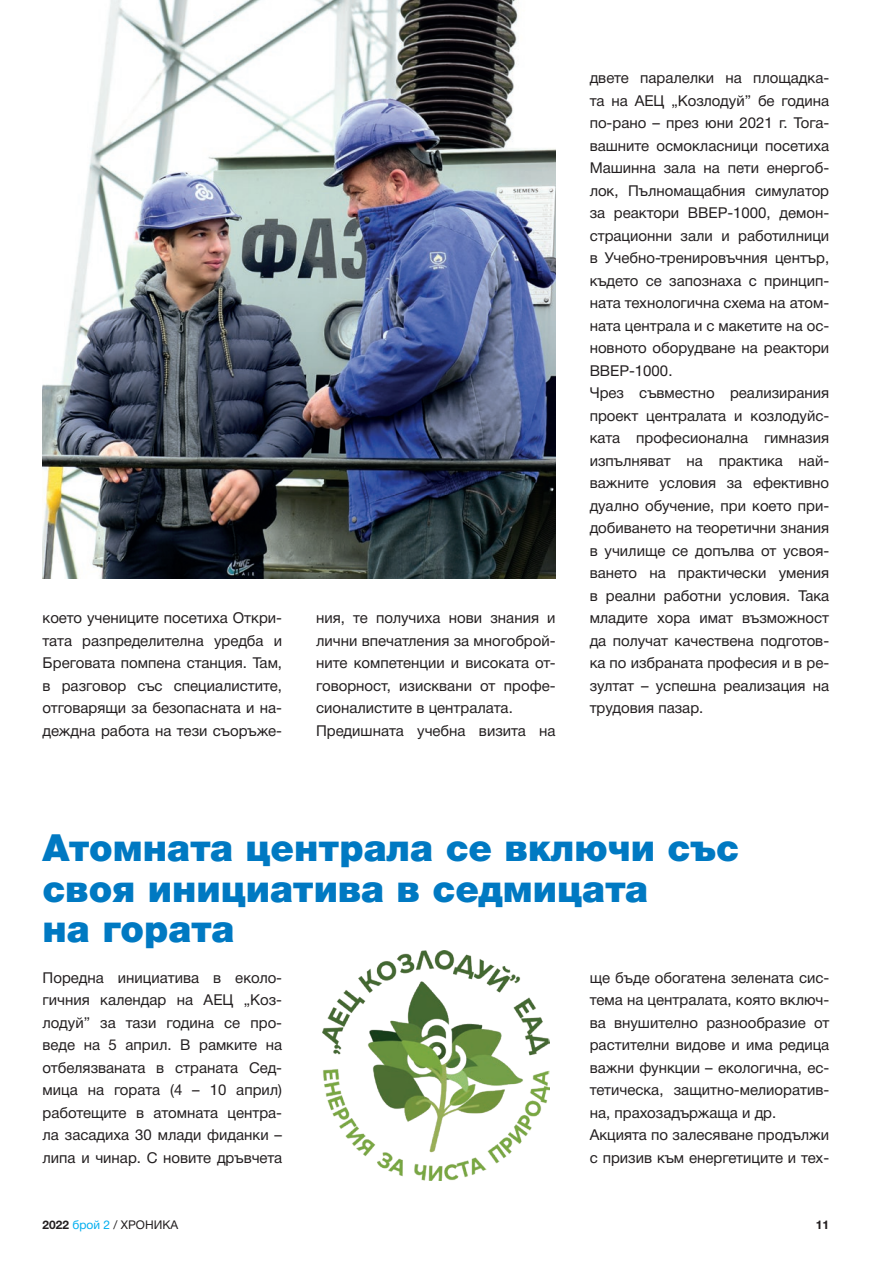
<style>
.page{position:relative;width:893px;height:1263px;background:#fff}
.page>*{position:absolute;margin:0;border:0;box-sizing:border-box;transform-origin:0 0}
.t1{font:900 37.5px/40.5px "Helvetica Neue Cyr";color:#0079c2}
.t2{font:15px/22.5px "Helvetica Neue Cyr";color:#231f20}
.t3{font:12px "Helvetica Neue Cyr";color:#231f20}
.t4{font:700 12px "Helvetica Neue Cyr";color:#231f20}
.s1{font-weight:700}
.s2{color:#00aeef}
</style>
<div class="page">
<img style="left:323px;top:951px;width:226px;height:229px">
<img style="left:43px;top:0;width:513px;height:578px">
<p class="t2" style="left:43px;top:607px;width:241px;text-align:justify">което учениците посетиха Откри&shy;тата разпределителна уредба и Бреговата помпена станция. Там, в разговор със специалистите, отговарящи за безопасната и на&shy;деждна работа на тези съоръже-</p>
<p class="t2" style="left:316px;top:607px;width:241px">ния, те получиха нови знания и лични впечатления за многоброй&shy;ните компетенции и високата от&shy;говорност, изисквани от профе&shy;сионалистите в централата.<br>Предишната учебна визита на</p>
<p class="t2" style="left:590px;top:67px;width:241px">двете паралелки на площадка&shy;та на АЕЦ „Козлодуй” бе година по-рано – през юни 2021 г. Тога&shy;вашните осмокласници посетиха<br>Машинна зала на пети енергоб&shy;лок, Пълномащабния симулатор за реактори ВВЕР-1000, демон&shy;страционни зали и работилници в Учебно-тренировъчния център, където се запознаха с принцип&shy;ната технологична схема на атом&shy;ната централа и с макетите на ос&shy;новното оборудване на реактори<br>ВВЕР-1000.<br>Чрез съвместно реализирания проект централата и козлодуйс&shy;ката професионална гимназия изпълняват на практика най&shy;важните условия за ефективно дуално обучение, при което при&shy;добиването на теоретични знания в училище се допълва от усвоя&shy;ването на практически умения в реални работни условия. Така младите хора имат възможност да получат качествена подготов&shy;ка по избраната професия и в ре&shy;зултат – успешна реализация на трудовия пазар.</p>
<h1 class="t1" style="left:43px;top:828px;width:698px">Атомната централа се включи със своя инициатива в седмицата<br>на гората</h1>
<p class="t2" style="left:43px;top:966px;width:241px;text-align:justify">Поредна инициатива в еколо&shy;гичния календар на АЕЦ „Коз&shy;лодуй” за тази година се про&shy;веде на 5 април. В рамките на отбелязваната в страната Сед&shy;мица на гората (4 – 10 април) работещите в атомната центра&shy;ла засадиха 30 млади фиданки – липа и чинар. С новите дръвчета</p>
<p class="t2" style="left:590px;top:966px;width:241px">ще бъде обогатена зелената сис&shy;тема на централата, която включ&shy;ва внушително разнообразие от растителни видове и има редица важни функции – екологична, ес&shy;тетическа, защитно-мелиоратив&shy;на, прахозадържаща и др.<br>Акцията по залесяване продължи с призив към енергетиците и тех-</p>
<p class="t3" style="left:43px;top:1218px;width:137px"><span class="s1">2022</span> <span class="s2">брой 2</span> / ХРОНИКА</p>
<p class="t4" style="left:816px;top:1218px;width:15px">11</p>
</div>
